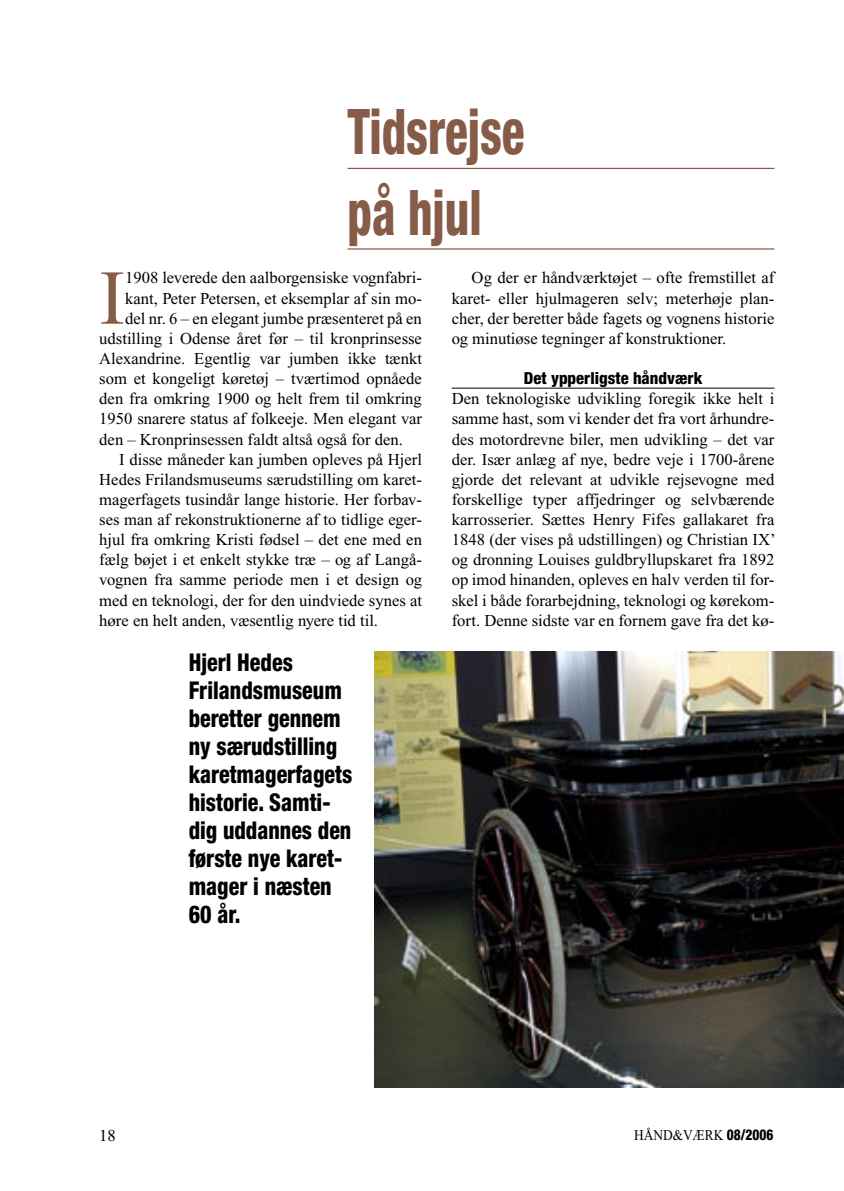
<style>
.page{position:relative;width:844px;height:1191px;background:#fff}
.page>*{position:absolute;margin:0;border:0;box-sizing:border-box;transform-origin:0 0}
.BT01{font:77.35px "Times New Roman";color:#865b48}
.RU01{font:800 condensed 63px "Helvetica Neue";color:#865b48;scale:.75 1}
.UR01{font:800 condensed 24.5px/28px "Helvetica Neue";color:#000;scale:.9 1}
.BT01-2{font:16.62px/20.1px "Times New Roman";color:#000;text-align:justify}
.MR01{font:800 condensed 16.62px "Helvetica Neue";color:#000}
.BT01-3{font:14.88px "Times New Roman";color:#000;scale:.9 1}
.s1{font-family:"Helvetica Neue";font-weight:800;font-stretch:condensed}
</style>
<div class="page">
<img style="left:374px;top:651px;width:469px;height:436px">
<hr style="left:347px;top:168px;width:427px;height:1px;background:#865b48">
<hr style="left:347px;top:248px;width:427px;height:1px;background:#865b48">
<hr style="left:451px;top:388px;width:323px;height:1px;background:#000">
<p class="RU01" style="left:347px;top:93px;width:238px">Tidsrejse</p>
<p class="RU01" style="left:347px;top:173px;width:180px">på hjul</p>
<p class="BT01" style="left:99px;top:256px;width:27px">I</p>
<p class="BT01-2" style="left:125px;top:268px;width:298px">1908 leverede den aalborgensiske vognfabri-</p>
<p class="BT01-2" style="left:125px;top:288px;width:298px">kant, Peter Petersen, et eksemplar af sin mo-</p>
<p class="BT01-2" style="left:125px;top:308px;width:298px">del nr. 6 – en elegant jumbe præsenteret på en</p>
<p class="BT01-2" style="left:99px;top:328px;width:324px">udstilling i Odense året før – til kronprinsesse</p>
<p class="BT01-2" style="left:99px;top:348px;width:324px">Alexandrine. Egentlig var jumben ikke tænkt</p>
<p class="BT01-2" style="left:99px;top:368px;width:324px">som et kongeligt køretøj – tværtimod opnåede</p>
<p class="BT01-2" style="left:99px;top:389px;width:324px">den fra omkring 1900 og helt frem til omkring</p>
<p class="BT01-2" style="left:99px;top:409px;width:324px">1950 snarere status af folkeeje. Men elegant var</p>
<p class="BT01-2" style="left:99px;top:429px;width:305px">den – Kronprinsessen faldt altså også for den.</p>
<p class="BT01-2" style="left:99px;top:449px;width:324px;text-indent:20px">I disse måneder kan jumben opleves på Hjerl Hedes Frilandsmuseums særudstilling om karet&shy;magerfagets tusindår lange historie. Her forbav&shy;ses man af rekonstruktionerne af to tidlige eger&shy;hjul fra omkring Kristi fødsel – det ene med en fælg bøjet i et enkelt stykke træ – og af Langå&shy;vognen fra samme periode men i et design og med en teknologi, der for den uindviede synes at høre en helt anden, væsentlig nyere tid til.</p>
<p class="UR01" style="left:189px;top:648px;width:183px">Hjerl Hedes<br>Frilandsmuseum beretter gennem ny særudstilling karetmagerfagets historie. Samti&shy;dig uddannes den første nye karet&shy;mager i næsten<br>60 år.</p>
<p class="BT01-2" style="left:451px;top:268px;width:324px;text-indent:20px">Og der er håndværktøjet – ofte fremstillet af karet- eller hjulmageren selv; meterhøje plan&shy;cher, der beretter både fagets og vognens historie og minutiøse tegninger af konstruktioner.</p>
<p class="MR01" style="left:523px;top:368px;width:180px">Det ypperligste håndværk</p>
<p class="BT01-2" style="left:451px;top:389px;width:325px">Den teknologiske udvikling foregik ikke helt i samme hast, som vi kender det fra vort århundre&shy;des motordrevne biler, men udvikling – det var der. Især anlæg af nye, bedre veje i 1700-årene gjorde det relevant at udvikle rejsevogne med forskellige typer affjedringer og selvbærende karrosserier. Sættes Henry Fifes gallakaret fra 1848 (der vises på udstillingen) og Christian IX’ og dronning Louises guldbryllupskaret fra 1892 op imod hinanden, opleves en halv verden til for&shy;skel i både forarbejdning, teknologi og kørekom&shy;fort. Denne sidste var en fornem gave fra det kø-</p>
<p class="BT01-2" style="left:99px;top:1125px;width:18px">18</p>
<p class="BT01-3" style="left:634px;top:1127px;width:156px">HÅND&amp;VÆRK <span class="s1">08/2006</span></p>
</div>
